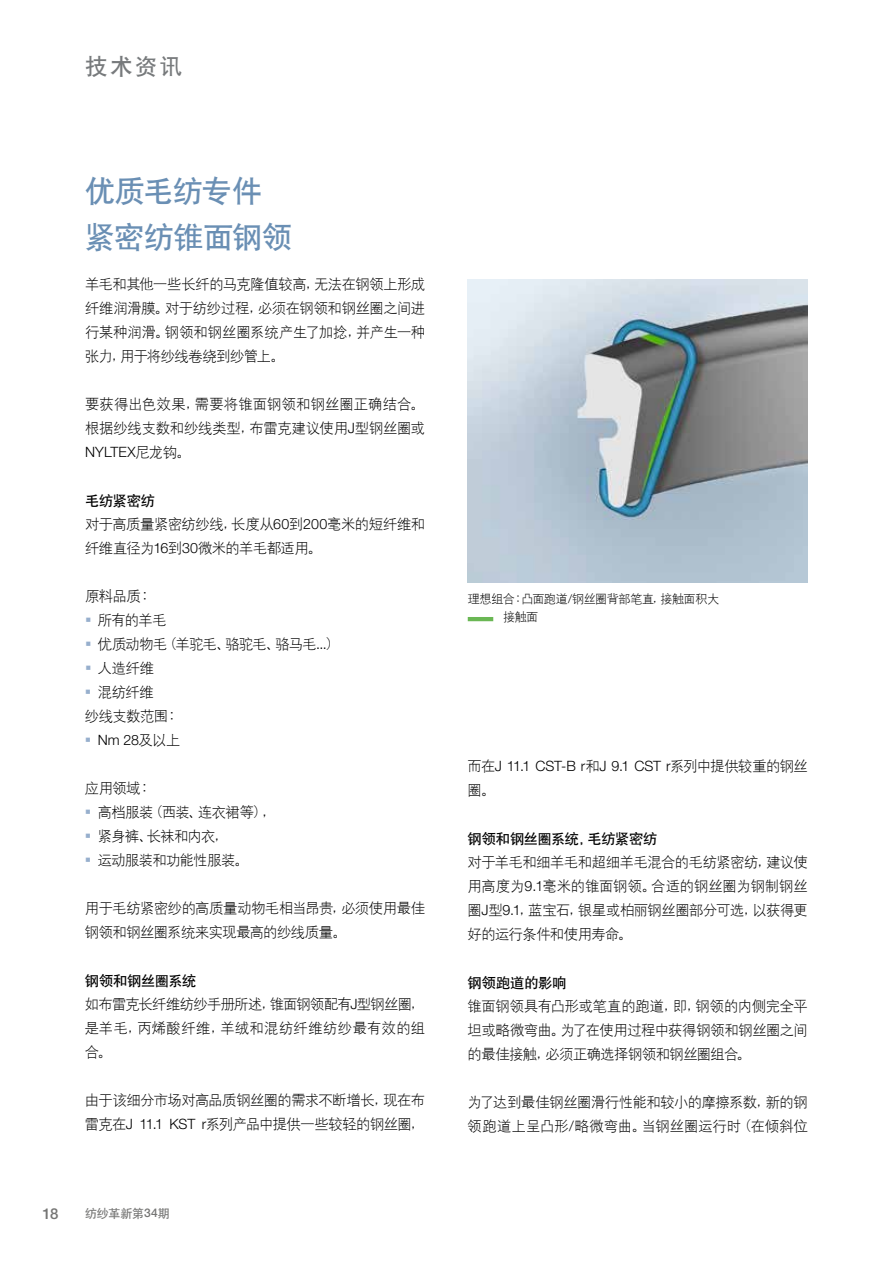
<style>
.page{position:relative;width:893px;height:1263px;background:#fff}
.page>*{position:absolute;margin:0;border:0;box-sizing:border-box;transform-origin:0 0}
.t1{font:30px/45.8px "H Yb 1 gj";letter-spacing:-.015em;color:#6a8fb4}
.t2{font:22.5px "H Yb 1 gj";color:#777a7c}
.t3{font:500 15px "Helvetica Neue LTW1 G";color:#757574}
.t4{font:14.25px/24px "Hanyi Xi Deng Xian";letter-spacing:-.025em;color:#000}
.t5{font:14.25px/24px "Hanyi Xi Deng Xian";color:#000}
.t6{font:300 14.25px "Helvetica Neue LTW1 G";letter-spacing:.005em;color:#000}
.t7{font:14.25px "H Yb 1 gj";letter-spacing:-.015em;color:#000}
.t8{font:12px/18.6px "Hanyi Xi Deng Xian";letter-spacing:-.025em;color:#000}
.t9{font:12px "H Yb 1 gj";letter-spacing:-.015em;color:#757574}
.s1{font-family:"Helvetica Neue LTW1 G";font-weight:300}
.s2{font-family:"Hanyi Xi Deng Xian";font-weight:400}
.s3{font-family:"Helvetica Neue LTW1 G";font-weight:500}
</style>
<div class="page">
<img style="left:468px;top:279px;width:340px;height:304px">
<hr style="left:468px;top:617px;width:25px;height:4px;background:#6ab754">
<h2 class="t2" style="left:85px;top:55px;width:98px">技术资讯</h2>
<h1 class="t1" style="left:85px;top:168px;width:209px">优质毛纺专件紧密纺锥面钢领</h1>
<p class="t4" style="left:85px;top:272px;width:342px;text-align:justify">羊毛和其他一些长纤的马克隆值较高，无法在钢领上形成纤维润滑膜。对于纺纱过程，必须在钢领和钢丝圈之间进行某种润滑。钢领和钢丝圈系统产生了加捻，并产生一种张力，用于将纱线卷绕到纱管上。</p>
<p class="t5" style="left:85px;top:392px;width:342px">要获得出色效果，需要将锥面钢领和钢丝圈正确结合。根据纱线支数和纱线类型，布雷克建议使用<span class="s1">J</span>型钢丝圈或</p>
<p class="t6" style="left:85px;top:443px;width:107px">NYLTEX<span class="s2">尼龙钩。</span></p>
<p class="t7" style="left:85px;top:494px;width:72px">毛纺紧密纺</p>
<p class="t4" style="left:85px;top:512px;width:342px">对于高质量紧密纺纱线，长度从<span class="s1">60</span>到<span class="s1">200</span>毫米的短纤维和纤维直径为<span class="s1">16</span>到<span class="s1">30</span>微米的羊毛都适用。</p>
<p class="t4" style="left:85px;top:584px;width:68px">原料品质：</p>
<p class="t4" style="left:98px;top:608px;width:70px">所有的羊毛</p>
<p class="t4" style="left:98px;top:632px;width:244px">优质动物毛（羊驼毛、骆驼毛、骆马毛<span class="s1">...</span>）</p>
<p class="t4" style="left:98px;top:656px;width:58px">人造纤维</p>
<p class="t4" style="left:98px;top:680px;width:57px">混纺纤维</p>
<p class="t4" style="left:85px;top:704px;width:96px">纱线支数范围：</p>
<p class="t6" style="left:98px;top:731px;width:84px">Nm 28<span class="s2">及以上</span></p>
<p class="t4" style="left:98px;top:776px;width:180px;text-indent:-13px">应用领域：<br>高档服装（西装、连衣裙等），紧身裤、长袜和内衣，<br>运动服装和功能性服装。</p>
<p class="t4" style="left:85px;top:896px;width:342px">用于毛纺紧密纱的高质量动物毛相当昂贵，必须使用最佳钢领和钢丝圈系统来实现最高的纱线质量。</p>
<p class="t7" style="left:85px;top:974px;width:113px">钢领和钢丝圈系统</p>
<p class="t4" style="left:85px;top:992px;width:342px;text-align:justify">如布雷克长纤维纺纱手册所述，锥面钢领配有<span class="s1">J</span>型钢丝圈，是羊毛，丙烯酸纤维，羊绒和混纺纤维纺纱最有效的组合。</p>
<p class="t4" style="left:85px;top:1088px;width:342px">由于该细分市场对高品质钢丝圈的需求不断增长，现在布雷克在<span class="s1">J 11.1 KST r</span>系列产品中提供一些较轻的钢丝圈，</p>
<p class="t3" style="left:43px;top:1204px;width:17px">18</p>
<p class="t9" style="left:85px;top:1207px;width:86px">纺纱革新第<span class="s3">34</span>期</p>
<p class="t8" style="left:503px;top:589px;width:218px;text-indent:-35px">理想组合：凸面跑道<span class="s1">/</span>钢丝圈背部笔直，接触面积大接触面</p>
<p class="t6" style="left:468px;top:757px;width:342px"><span class="s2">而在</span>J 11.1 CST-B r<span class="s2">和</span>J 9.1 CST r<span class="s2">系列中提供较重的钢丝</span></p>
<p class="t4" style="left:468px;top:778px;width:29px">圈。</p>
<p class="t7" style="left:468px;top:831px;width:191px">钢领和钢丝圈系统，毛纺紧密纺</p>
<p class="t4" style="left:468px;top:850px;width:342px;text-align:justify">对于羊毛和细羊毛和超细羊毛混合的毛纺紧密纺，建议使用高度为<span class="s1">9.1</span>毫米的锥面钢领。合适的钢丝圈为钢制钢丝圈<span class="s1">J</span>型<span class="s1">9.1</span>，蓝宝石，银星或柏丽钢丝圈部分可选，以获得更好的运行条件和使用寿命。</p>
<p class="t7" style="left:468px;top:975px;width:100px">钢领跑道的影响</p>
<p class="t4" style="left:468px;top:994px;width:342px;text-align:justify">锥面钢领具有凸形或笔直的跑道，即，钢领的内侧完全平坦或略微弯曲。为了在使用过程中获得钢领和钢丝圈之间的最佳接触，必须正确选择钢领和钢丝圈组合。</p>
<p class="t4" style="left:468px;top:1090px;width:342px">为了达到最佳钢丝圈滑行性能和较小的摩擦系数，新的钢领跑道上呈凸形<span class="s1">/</span>略微弯曲。当钢丝圈运行时（在倾斜位</p>
</div>
